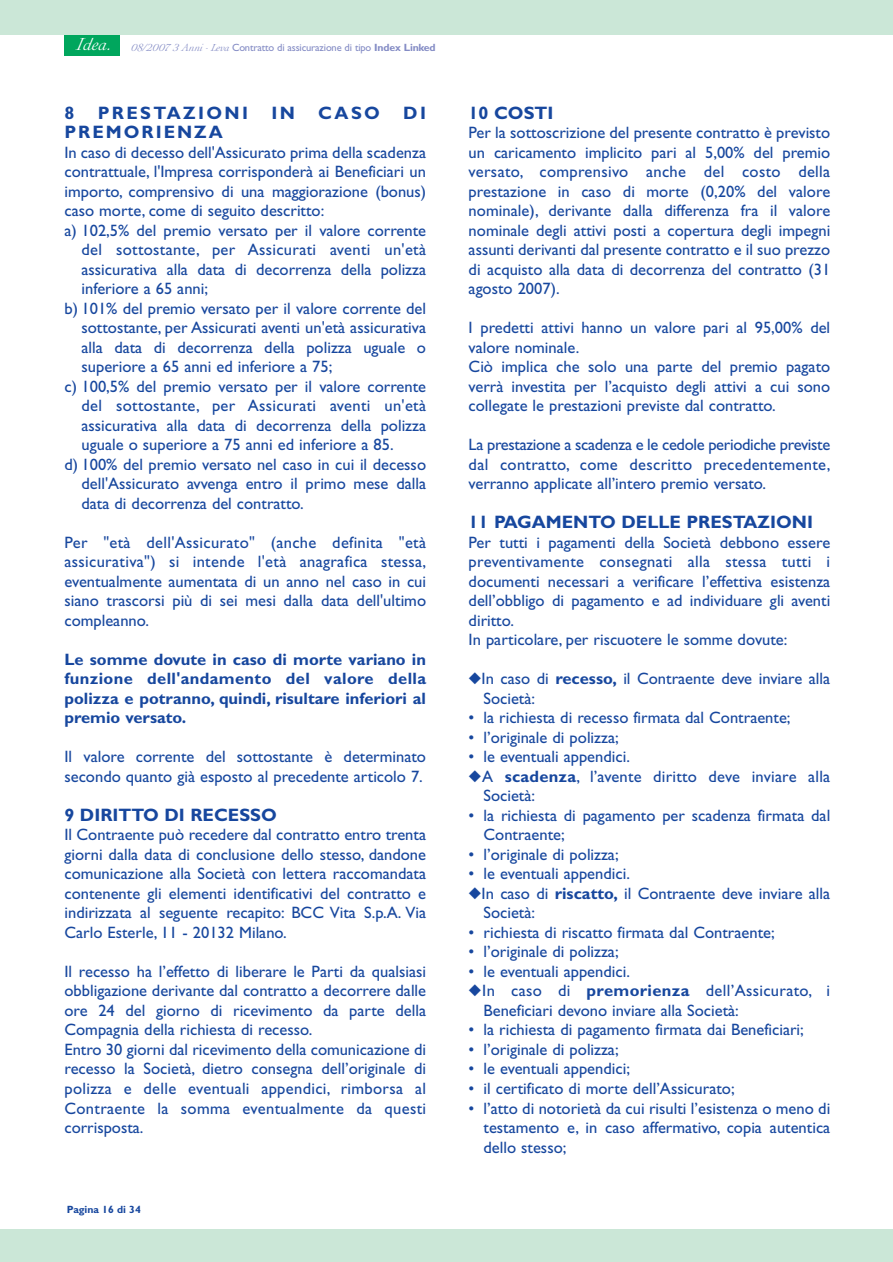
<style>
.page{position:relative;width:893px;height:1262px;background:#fff}
.page>*{position:absolute;margin:0;border:0;box-sizing:border-box;transform-origin:0 0}
.t1{font:700 18px "Gill Sans";color:#17479e}
.t2{font:700 18px "Gill Sans";letter-spacing:.13em;color:#17479e}
.t3{font:700 18px "Gill Sans";letter-spacing:.11em;color:#17479e}
.t4{font:16.5px/19.5px "Gill Sans";color:#17479e}
.t5{font:700 16.5px/19.5px "Gill Sans";color:#17479e;text-align:justify}
.t6{font:16.5px "Gill Sans";letter-spacing:.02em;color:#17479e}
.t7{font:10.5px "Gill Sans";letter-spacing:-.015em;color:#848cc5}
.t8{font:700 10.5px "Gill Sans";color:#17479e}
.s1{font-family:"Baccara";font-size:18px;color:#fff}
.s2{font-family:"Baccara"}
.s3{font-weight:700}
</style>
<div class="page">
<div style="left:64px;top:34px;width:56px;height:21px;background:#00a65d"></div>
<div style="left:0;top:0;width:892px;height:34px;background:#cbe7d7"></div>
<div style="left:0;top:1229px;width:892px;height:32px;background:#cbe7d7"></div>
<p class="t7" style="left:76px;top:44px;width:361px"><span class="s1">Idea.</span> <span class="s2">08/2007 3 Anni - Leva</span> Contratto di assicurazione di tipo <span class="s3">Index Linked</span></p>
<p class="t1" style="left:64px;top:106px;width:11px">8</p>
<p class="t2" style="left:98px;top:106px;width:152px">PRESTAZIONI</p>
<p class="t1" style="left:271px;top:106px;width:25px">IN</p>
<p class="t1" style="left:318px;top:106px;width:63px">CASO</p>
<p class="t1" style="left:403px;top:106px;width:24px">DI</p>
<p class="t3" style="left:64px;top:126px;width:160px">PREMORIENZA</p>
<p class="t4" style="left:64px;top:144px;width:363px">In caso di decesso dell'Assicurato prima della scadenza</p>
<p class="t4" style="left:64px;top:164px;width:363px">contrattuale, l'Impresa corrisponderà ai Beneficiari un</p>
<p class="t4" style="left:64px;top:183px;width:363px">importo, comprensivo di una maggiorazione (bonus)</p>
<p class="t4" style="left:64px;top:203px;width:261px">caso morte, come di seguito descritto:</p>
<p class="t4" style="left:64px;top:222px;width:363px">a) 102,5% del premio versato per il valore corrente</p>
<p class="t6" style="left:81px;top:244px;width:346px">del sottostante, per Assicurati aventi un'età</p>
<p class="t4" style="left:81px;top:261px;width:346px">assicurativa alla data di decorrenza della polizza</p>
<p class="t4" style="left:81px;top:281px;width:128px">inferiore a 65 anni;</p>
<p class="t4" style="left:64px;top:300px;width:363px">b) 101% del premio versato per il valore corrente del</p>
<p class="t4" style="left:81px;top:320px;width:346px">sottostante, per Assicurati aventi un'età assicurativa</p>
<p class="t4" style="left:81px;top:339px;width:346px">alla data di decorrenza della polizza uguale o</p>
<p class="t4" style="left:81px;top:359px;width:252px">superiore a 65 anni ed inferiore a 75;</p>
<p class="t4" style="left:64px;top:378px;width:363px">c) 100,5% del premio versato per il valore corrente</p>
<p class="t6" style="left:81px;top:400px;width:346px">del sottostante, per Assicurati aventi un'età</p>
<p class="t4" style="left:81px;top:417px;width:346px">assicurativa alla data di decorrenza della polizza</p>
<p class="t4" style="left:81px;top:437px;width:313px">uguale o superiore a 75 anni ed inferiore a 85.</p>
<p class="t4" style="left:64px;top:456px;width:363px">d) 100% del premio versato nel caso in cui il decesso</p>
<p class="t4" style="left:81px;top:476px;width:346px">dell'Assicurato avvenga entro il primo mese dalla</p>
<p class="t4" style="left:81px;top:495px;width:224px">data di decorrenza del contratto.</p>
<p class="t4" style="left:64px;top:534px;width:363px;text-align:justify">Per "età dell'Assicurato" (anche definita "età assicurativa") si intende l'età anagrafica stessa, eventualmente aumentata di un anno nel caso in cui siano trascorsi più di sei mesi dalla data dell'ultimo compleanno.</p>
<p class="t5" style="left:64px;top:651px;width:363px">Le somme dovute in caso di morte variano in funzione dell'andamento del valore della polizza e potranno, quindi, risultare inferiori al premio versato.</p>
<p class="t4" style="left:64px;top:749px;width:363px">Il valore corrente del sottostante è determinato secondo quanto già esposto al precedente articolo 7.</p>
<p class="t1" style="left:64px;top:808px;width:214px">9 DIRITTO DI RECESSO</p>
<p class="t4" style="left:64px;top:827px;width:363px;text-align:justify">Il Contraente può recedere dal contratto entro trenta giorni dalla data di conclusione dello stesso, dandone comunicazione alla Società con lettera raccomandata contenente gli elementi identificativi del contratto e indirizzata al seguente recapito: BCC Vita S.p.A. Via Carlo Esterle, 11 - 20132 Milano.</p>
<p class="t4" style="left:64px;top:963px;width:363px">Il recesso ha l’effetto di liberare le Parti da qualsiasi obbligazione derivante dal contratto a decorrere dalle ore 24 del giorno di ricevimento da parte della Compagnia della richiesta di recesso.<br>Entro 30 giorni dal ricevimento della comunicazione di recesso la Società, dietro consegna dell’originale di polizza e delle eventuali appendici, rimborsa al Contraente la somma eventualmente da questi corrisposta.</p>
<p class="t8" style="left:67px;top:1206px;width:75px">Pagina 16 di 34</p>
<p class="t1" style="left:468px;top:106px;width:86px">10 COSTI</p>
<p class="t4" style="left:468px;top:125px;width:363px;text-align:justify">Per la sottoscrizione del presente contratto è previsto un caricamento implicito pari al 5,00% del premio versato, comprensivo anche del costo della prestazione in caso di morte (0,20% del valore nominale), derivante dalla differenza fra il valore nominale degli attivi posti a copertura degli impegni assunti derivanti dal presente contratto e il suo prezzo di acquisto alla data di decorrenza del contratto (31 agosto 2007).</p>
<p class="t4" style="left:468px;top:320px;width:363px">I predetti attivi hanno un valore pari al 95,00% del valore nominale.<br>Ciò implica che solo una parte del premio pagato verrà investita per l’acquisto degli attivi a cui sono collegate le prestazioni previste dal contratto.</p>
<p class="t4" style="left:468px;top:437px;width:363px;text-align:justify">La prestazione a scadenza e le cedole periodiche previste dal contratto, come descritto precedentemente, verranno applicate all’intero premio versato.</p>
<p class="t1" style="left:468px;top:516px;width:346px">11 PAGAMENTO DELLE PRESTAZIONI</p>
<p class="t4" style="left:468px;top:534px;width:363px">Per tutti i pagamenti della Società debbono essere preventivamente consegnati alla stessa tutti i documenti necessari a verificare l’effettiva esistenza dell’obbligo di pagamento e ad individuare gli aventi diritto.<br>In particolare, per riscuotere le somme dovute:</p>
<p class="t4" style="left:483px;top:671px;width:348px;text-indent:-15px">◆In caso di <span class="s3">recesso,</span> il Contraente deve inviare alla<br>Società:</p>
<p class="t4" style="left:468px;top:710px;width:323px">• la richiesta di recesso firmata dal Contraente;</p>
<p class="t4" style="left:468px;top:729px;width:151px">• l’originale di polizza;</p>
<p class="t4" style="left:468px;top:749px;width:163px">• le eventuali appendici.</p>
<p class="t4" style="left:483px;top:768px;width:348px;text-indent:-15px">◆A <span class="s3">scadenza</span>, l’avente diritto deve inviare alla<br>Società:</p>
<p class="t4" style="left:483px;top:807px;width:348px;text-indent:-15px">• la richiesta di pagamento per scadenza firmata dal<br>Contraente;</p>
<p class="t4" style="left:468px;top:846px;width:151px">• l’originale di polizza;</p>
<p class="t4" style="left:468px;top:866px;width:163px">• le eventuali appendici.</p>
<p class="t4" style="left:483px;top:885px;width:348px;text-indent:-15px">◆In caso di <span class="s3">riscatto,</span> il Contraente deve inviare alla<br>Società:</p>
<p class="t4" style="left:468px;top:924px;width:307px">• richiesta di riscatto firmata dal Contraente;</p>
<p class="t4" style="left:468px;top:944px;width:151px">• l’originale di polizza;</p>
<p class="t4" style="left:468px;top:963px;width:163px">• le eventuali appendici.</p>
<p class="t4" style="left:483px;top:983px;width:348px;text-indent:-15px">◆In caso di <span class="s3">premorienza</span> dell’Assicurato, i<br>Beneficiari devono inviare alla Società:</p>
<p class="t4" style="left:468px;top:1022px;width:337px">• la richiesta di pagamento firmata dai Beneficiari;</p>
<p class="t4" style="left:468px;top:1041px;width:151px">• l’originale di polizza;</p>
<p class="t4" style="left:468px;top:1061px;width:163px">• le eventuali appendici;</p>
<p class="t4" style="left:468px;top:1080px;width:267px">• il certificato di morte dell’Assicurato;</p>
<p class="t4" style="left:483px;top:1100px;width:348px;text-align:justify;text-indent:-15px">• l’atto di notorietà da cui risulti l’esistenza o meno di testamento e, in caso affermativo, copia autentica dello stesso;</p>
</div>
